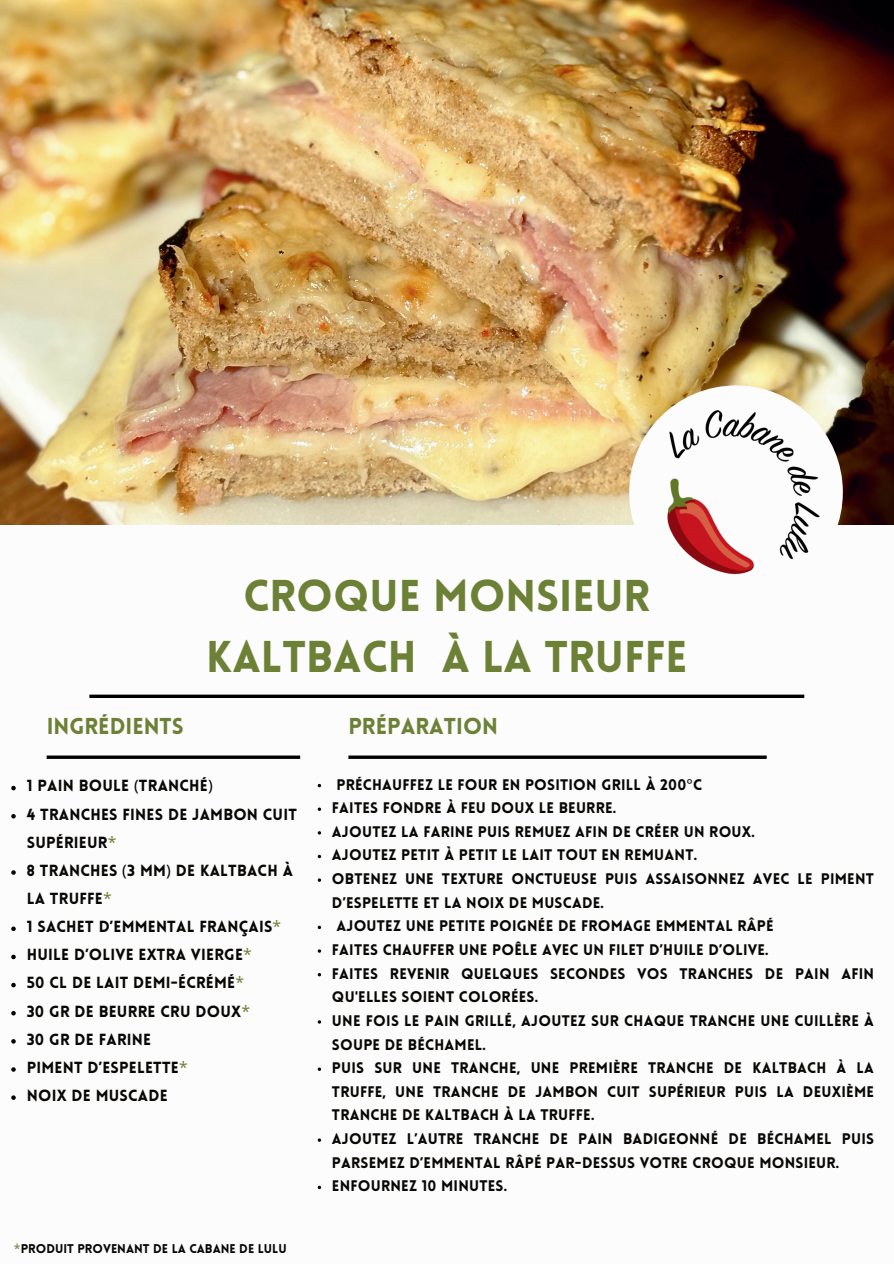
<style>
.page{position:relative;width:894px;height:1264px;background:#fff}
.page>*{position:absolute;margin:0;border:0;box-sizing:border-box;transform-origin:0 0}
.t1{font:900 43.5px/60.8px "Lovelo";color:#6c8136;text-align:center}
.t2{font:900 22.5px "Lovelo";color:#6c8136}
.t3{font:900 15.75px/28px "Lovelo";letter-spacing:.015em;color:#080704}
.t4{font:900 15px/23.7px "Lovelo";letter-spacing:.015em;color:#080704}
.t5{font:900 12.45px "Lovelo";color:#080705}
.s1{font-family:"Noto Sans";font-weight:400}
.s2{font-family:"Noto Sans";font-weight:400;color:#6c8136}
</style>
<div class="page">
<img style="left:0;top:0;width:893px;height:524px">
<div style="left:629px;top:385px;width:213px;height:214px;background:#fdfcfd;border-radius:50%"></div>
<img style="left:656px;top:391px;width:167px;height:184px">
<svg style="left:89px;top:694px;width:715px;height:4px;background:#272728"></svg>
<svg style="left:47px;top:755px;width:253px;height:4px"></svg>
<svg style="left:348px;top:755px;width:418px;height:4px;background:#262627"></svg>
<svg style="left:11px;top:785px;width:5px;height:5px"></svg>
<svg style="left:11px;top:814px;width:5px;height:4px"></svg>
<svg style="left:11px;top:870px;width:5px;height:4px"></svg>
<svg style="left:11px;top:926px;width:5px;height:5px"></svg>
<svg style="left:11px;top:954px;width:5px;height:5px"></svg>
<svg style="left:11px;top:982px;width:5px;height:5px"></svg>
<svg style="left:11px;top:1011px;width:5px;height:4px"></svg>
<svg style="left:11px;top:1039px;width:5px;height:4px"></svg>
<svg style="left:11px;top:1067px;width:5px;height:4px"></svg>
<svg style="left:11px;top:1095px;width:5px;height:4px"></svg>
<svg style="left:317px;top:807px;width:4px;height:4px"></svg>
<svg style="left:317px;top:854px;width:4px;height:4px"></svg>
<svg style="left:317px;top:925px;width:4px;height:4px"></svg>
<svg style="left:317px;top:1185px;width:4px;height:4px"></svg>
<h1 class="t1" style="left:206px;top:566px;width:482px">CROQUE MONSIEUR<br>KALTBACH À LA TRUFFE</h1>
<h2 class="t2" style="left:47px;top:712px;width:139px">INGRÉDIENTS</h2>
<h2 class="t2" style="left:348px;top:712px;width:151px">PRÉPARATION</h2>
<p class="t3" style="left:27px;top:772px;width:272px">1 PAIN BOULE <span class="s1">(</span>TRANCHÉ<span class="s1">)<br></span>4 TRANCHES FINES DE JAMBON CUIT<br>SUPÉRIEUR<span class="s2">*<br></span>8 TRANCHES <span class="s1">(</span>3 MM<span class="s1">)</span> DE KALTBACH À<br>LA TRUFFE<span class="s2">*<br></span>1 SACHET D’EMMENTAL FRANÇAIS<span class="s2">*<br></span>HUILE D’OLIVE EXTRA VIERGE<span class="s2">*<br></span>50 CL DE LAIT DEMI-ÉCRÉMÉ<span class="s2">*<br></span>30 GR DE BEURRE CRU DOUX<span class="s2">*<br></span>30 GR DE FARINE<br>PIMENT D’ESPELETTE<span class="s2">*<br></span>NOIX DE MUSCADE</p>
<p class="t5" style="left:14px;top:1241px;width:274px"><span class="s2">*</span>PRODUIT PROVENANT DE LA CABANE DE LULU</p>
<p class="t4" style="left:332px;top:772px;width:543px">PRÉCHAUFFEZ LE FOUR EN POSITION GRILL À 200<span class="s1">°</span>C<br>FAITES FONDRE À FEU DOUX LE BEURRE.<br>AJOUTEZ LA FARINE PUIS REMUEZ AFIN DE CRÉER UN ROUX.<br>AJOUTEZ PETIT À PETIT LE LAIT TOUT EN REMUANT.<br>OBTENEZ UNE TEXTURE ONCTUEUSE PUIS ASSAISONNEZ AVEC LE PIMENT D’ESPELETTE ET LA NOIX DE MUSCADE.<br>AJOUTEZ UNE PETITE POIGNÉE DE FROMAGE EMMENTAL RÂPÉ<br>FAITES CHAUFFER UNE POÊLE AVEC UN FILET D’HUILE D’OLIVE.<br>FAITES REVENIR QUELQUES SECONDES VOS TRANCHES DE PAIN AFIN QU'ELLES SOIENT COLORÉES.<br>UNE FOIS LE PAIN GRILLÉ, AJOUTEZ SUR CHAQUE TRANCHE UNE CUILLÈRE À SOUPE DE BÉCHAMEL.<br>PUIS SUR UNE TRANCHE, UNE PREMIÈRE TRANCHE DE KALTBACH À LA TRUFFE, UNE TRANCHE DE JAMBON CUIT SUPÉRIEUR PUIS LA DEUXIÈME TRANCHE DE KALTBACH À LA TRUFFE.<br>AJOUTEZ L’AUTRE TRANCHE DE PAIN BADIGEONNÉ DE BÉCHAMEL PUIS PARSEMEZ D’EMMENTAL RÂPÉ PAR-DESSUS VOTRE CROQUE MONSIEUR.<br>ENFOURNEZ 10 MINUTES.</p>
</div>
